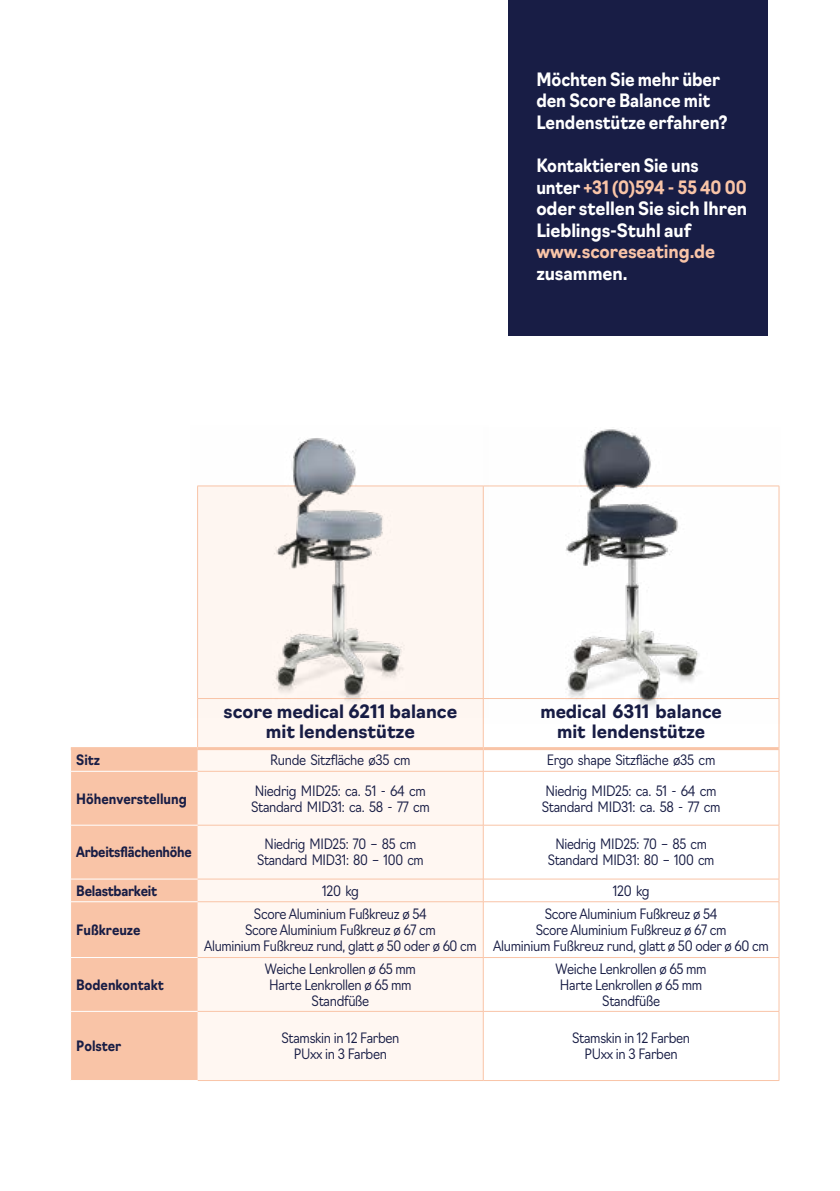
<style>
.page{position:relative;width:840px;height:1191px;background:#fff}
.page>*{position:absolute;margin:0;border:0;box-sizing:border-box;transform-origin:0 0}
.t1{font:700 18px/21.6px "Navigo";letter-spacing:-.005em;color:#fff;scale:.9 1}
.t2{font:700 18px/20px "Navigo";color:#181d45;text-align:center}
.t3{font:700 18px/21.6px "Navigo";letter-spacing:-.005em;color:#fff;scale:.91 1}
.t4{font:700 18px "Navigo";letter-spacing:-.005em;color:#f9c4a7;scale:.95 1}
.t5{font:700 18px "Navigo";letter-spacing:-.005em;color:#fff;scale:.95 1}
.t6{font:300 14px/16px "Navigo";letter-spacing:-.025em;color:#181d45;text-align:center;scale:.9 1}
.t7{font:300 14px/16px "Navigo";letter-spacing:-.025em;color:#181d45;text-align:center;scale:.88 1}
.t8{font:700 14px "Navigo";color:#181d45;scale:.9 1}
.t9{font:700 14px "Navigo";letter-spacing:-.02em;color:#181d45;scale:.89 1}
.t10{font:700 14px "Navigo";letter-spacing:-.02em;color:#181d45;scale:.9 1}
.s1{color:#f9c4a7}
</style>
<div class="page">
<div style="left:508px;top:0;width:259px;height:335px;background:#181d45"></div>
<div style="left:197px;top:718px;width:285px;height:362px;background:#fff7f2"></div>
<div style="left:71px;top:750px;width:126px;height:330px;background:#f9c4a7"></div>
<hr style="left:482px;top:699px;width:1px;height:48px;background:#f9c4a7">
<hr style="left:778px;top:699px;width:1px;height:49px;background:#f9c4a7">
<svg style="left:482px;top:750px;width:1px;height:21px"></svg>
<svg style="left:778px;top:748px;width:1px;height:23px"></svg>
<hr style="left:197px;top:771px;width:286px;height:1px;background:#f9c4a7">
<hr style="left:483px;top:771px;width:295px;height:1px;background:#f9c4a7">
<hr style="left:482px;top:771px;width:1px;height:54px;background:#f9c4a7">
<hr style="left:778px;top:771px;width:1px;height:54px;background:#f9c4a7">
<hr style="left:197px;top:825px;width:286px;height:1px;background:#f9c4a7">
<hr style="left:483px;top:825px;width:295px;height:1px;background:#f9c4a7">
<hr style="left:482px;top:825px;width:1px;height:53px;background:#f9c4a7">
<hr style="left:778px;top:825px;width:1px;height:53px;background:#f9c4a7">
<hr style="left:197px;top:878px;width:286px;height:1px;background:#f9c4a7">
<hr style="left:483px;top:878px;width:295px;height:1px;background:#f9c4a7">
<svg style="left:482px;top:879px;width:1px;height:22px"></svg>
<svg style="left:778px;top:879px;width:1px;height:22px"></svg>
<hr style="left:197px;top:901px;width:286px;height:1px;background:#f9c4a7">
<hr style="left:483px;top:901px;width:295px;height:1px;background:#f9c4a7">
<hr style="left:482px;top:902px;width:1px;height:55px;background:#f9c4a7">
<hr style="left:778px;top:902px;width:1px;height:55px;background:#f9c4a7">
<hr style="left:197px;top:957px;width:286px;height:1px;background:#f9c4a7">
<hr style="left:483px;top:957px;width:295px;height:1px;background:#f9c4a7">
<hr style="left:482px;top:957px;width:1px;height:54px;background:#f9c4a7">
<hr style="left:778px;top:957px;width:1px;height:54px;background:#f9c4a7">
<hr style="left:197px;top:1011px;width:286px;height:1px;background:#f9c4a7">
<hr style="left:483px;top:1011px;width:295px;height:1px;background:#f9c4a7">
<hr style="left:482px;top:1011px;width:1px;height:69px;background:#f9c4a7">
<hr style="left:778px;top:1011px;width:1px;height:69px;background:#f9c4a7">
<hr style="left:197px;top:1080px;width:286px;height:1px;background:#f9c4a7">
<hr style="left:483px;top:1080px;width:295px;height:1px;background:#f9c4a7">
<hr style="left:70px;top:771px;width:127px;height:1px;background:#fff">
<hr style="left:70px;top:825px;width:127px;height:1px;background:#fff">
<hr style="left:70px;top:878px;width:127px;height:1px;background:#fff">
<hr style="left:70px;top:901px;width:127px;height:1px;background:#fff">
<hr style="left:70px;top:957px;width:127px;height:1px;background:#fff">
<hr style="left:70px;top:1011px;width:127px;height:1px;background:#fff">
<hr style="left:197px;top:747px;width:286px;height:3px;background:#f9c4a7">
<hr style="left:483px;top:747px;width:295px;height:3px;background:#f9c4a7">
<hr style="left:197px;top:699px;width:1px;height:48px;background:#f9c4a7">
<hr style="left:71px;top:747px;width:126px;height:3px;background:#f9c4a7">
<img style="left:197px;top:438px;width:286px;height:280px">
<img style="left:483px;top:429px;width:296px;height:294px">
<p class="t3" style="left:536px;top:67px;width:211px">Möchten Sie mehr über den Score Balance mit<br>Lendenstütze erfahren?</p>
<p class="t1" style="left:536px;top:153px;width:236px">Kontaktieren Sie uns<br>unter <span class="s1">+31 (0)594 - 55 40 00 </span>oder stellen Sie sich Ihren<br>Lieblings-Stuhl auf</p>
<p class="t4" style="left:536px;top:238px;width:190px">www.scoreseating.de</p>
<p class="t5" style="left:536px;top:259px;width:97px">zusammen.</p>
<p class="t2" style="left:223px;top:699px;width:235px">score medical 6211 balance mit lendenstütze</p>
<p class="t2" style="left:540px;top:699px;width:183px">medical 6311 balance mit lendenstütze</p>
<p class="t8" style="left:76px;top:749px;width:28px">Sitz</p>
<p class="t6" style="left:270px;top:751px;width:158px">Runde Sitzfläche ø35 cm</p>
<p class="t6" style="left:546px;top:751px;width:189px">Ergo shape Sitzfläche ø35 cm</p>
<p class="t8" style="left:76px;top:787px;width:124px">Höhenverstellung</p>
<p class="t6" style="left:251px;top:781px;width:200px;text-align:left">Niedrig MID25: ca. 51 - 64 cm<br>Standard MID31: ca. 58 - 77 cm</p>
<p class="t6" style="left:541px;top:781px;width:200px;text-align:left">Niedrig MID25: ca. 51 - 64 cm<br>Standard MID31: ca. 58 - 77 cm</p>
<p class="t9" style="left:76px;top:841px;width:131px">Arbeitsflächenhöhe</p>
<p class="t7" style="left:257px;top:835px;width:191px">Niedrig MID25: 70 – 85 cm<br>Standard MID31: 80 – 100 cm</p>
<p class="t7" style="left:547px;top:835px;width:191px">Niedrig MID25: 70 – 85 cm<br>Standard MID31: 80 – 100 cm</p>
<p class="t10" style="left:76px;top:879px;width:91px">Belastbarkeit</p>
<p class="t6" style="left:322px;top:881px;width:42px">120 kg</p>
<p class="t6" style="left:612px;top:881px;width:42px">120 kg</p>
<p class="t8" style="left:76px;top:918px;width:73px">Fußkreuze</p>
<p class="t6" style="left:204px;top:904px;width:304px">Score Aluminium Fußkreuz ø 54<br>Score Aluminium Fußkreuz ø 67 cm<br>Aluminium Fußkreuz rund, glatt ø 50 oder ø 60 cm</p>
<p class="t6" style="left:493px;top:904px;width:308px">Score Aluminium Fußkreuz ø 54<br>Score Aluminium Fußkreuz ø 67 cm<br>Aluminium Fußkreuz rund, glatt ø 50 oder ø 60 cm</p>
<p class="t8" style="left:76px;top:973px;width:99px">Bodenkontakt</p>
<p class="t6" style="left:265px;top:959px;width:169px">Weiche Lenkrollen ø 65 mm<br>Harte Lenkrollen ø 65 mm<br>Standfüße</p>
<p class="t6" style="left:555px;top:959px;width:169px">Weiche Lenkrollen ø 65 mm<br>Harte Lenkrollen ø 65 mm<br>Standfüße</p>
<p class="t8" style="left:76px;top:1035px;width:52px">Polster</p>
<p class="t6" style="left:281px;top:1029px;width:133px">Stamskin in 12 Farben<br>PUxx in 3 Farben</p>
<p class="t6" style="left:571px;top:1029px;width:133px">Stamskin in 12 Farben<br>PUxx in 3 Farben</p>
</div>
